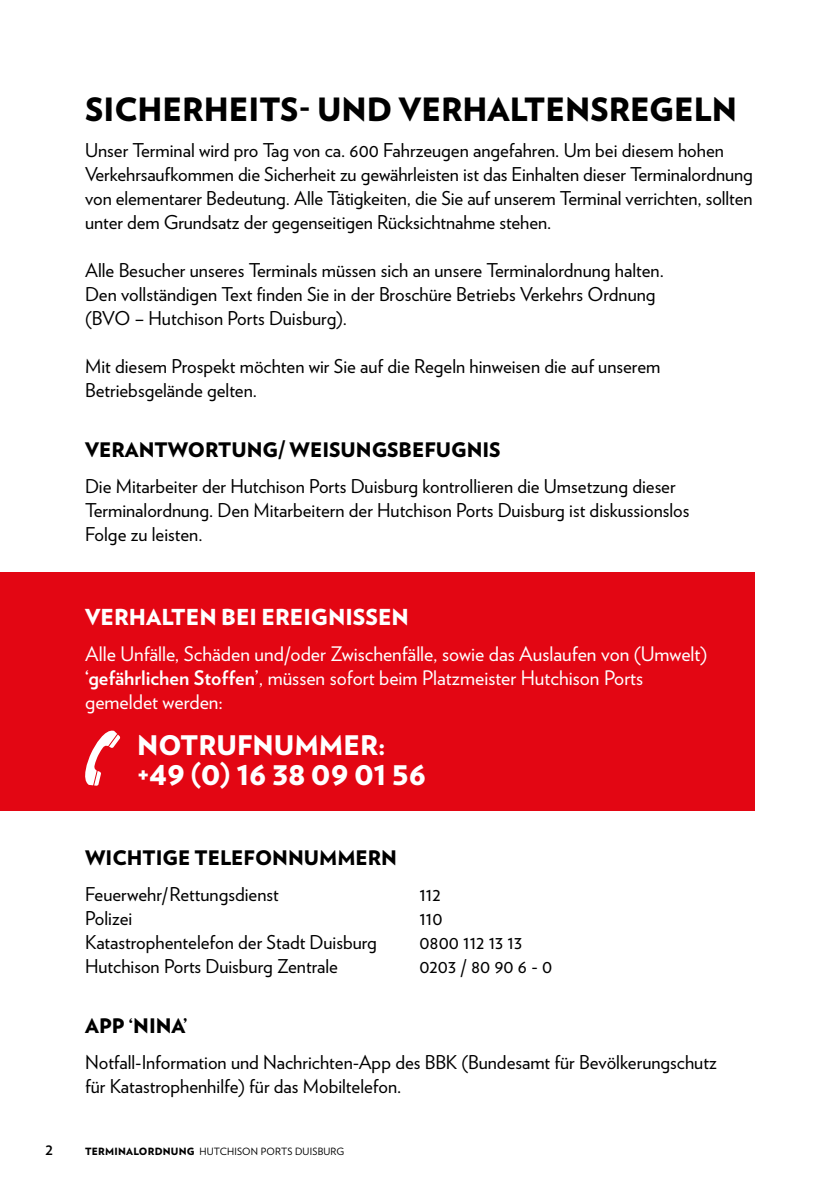
<style>
.page{position:relative;width:840px;height:1191px;background:#fff}
.page>*{position:absolute;margin:0;border:0;box-sizing:border-box;transform-origin:0 0}
.t1{font:900 32px "Verlag";color:#000}
.t2{font:900 27px/29.4px "Verlag";color:#fff}
.t3{font:900 22px "Verlag";color:#fff}
.t4{font:20px/24px "Verlag";color:#fff}
.t5{font:900 20px "Verlag";color:#000}
.t6{font:19px/24px "Verlag";color:#000}
.t7{font:700 13px "Verlag";color:#000}
.t8{font:10px "Verlag";letter-spacing:.02em;color:#000}
.s1{font-weight:700}
.s2{font-weight:900}
</style>
<div class="page">
<div style="left:0;top:572px;width:754px;height:239px;background:#e30613"></div>
<svg style="left:85px;top:730px;width:35px;height:56px"></svg>
<h1 class="t1" style="left:85px;top:83px;width:653px">SICHERHEITS- UND VERHALTENSREGELN</h1>
<p class="t6" style="left:85px;top:137px;width:668px">Unser Terminal wird pro Tag von ca. 600 Fahrzeugen angefahren. Um bei diesem hohen Verkehrsaufkommen die Sicherheit zu gewährleisten ist das Einhalten dieser Terminalordnung von elementarer Bedeutung. Alle Tätigkeiten, die Sie auf unserem Terminal verrichten, sollten unter dem Grundsatz der gegenseitigen Rücksichtnahme stehen.</p>
<p class="t6" style="left:85px;top:257px;width:580px">Alle Besucher unseres Terminals müssen sich an unsere Terminalordnung halten.<br>Den vollständigen Text finden Sie in der Broschüre Betriebs Verkehrs Ordnung (BVO – Hutchison Ports Duisburg).</p>
<p class="t6" style="left:85px;top:353px;width:576px">Mit diesem Prospekt möchten wir Sie auf die Regeln hinweisen die auf unserem<br>Betriebsgelände gelten.</p>
<p class="t5" style="left:85px;top:433px;width:417px">VERANTWORTUNG/ WEISUNGSBEFUGNIS</p>
<p class="t6" style="left:85px;top:473px;width:605px">Die Mitarbeiter der Hutchison Ports Duisburg kontrollieren die Umsetzung dieser<br>Terminalordnung. Den Mitarbeitern der Hutchison Ports Duisburg ist diskussionslos<br>Folge zu leisten.</p>
<p class="t3" style="left:85px;top:599px;width:325px">VERHALTEN BEI EREIGNISSEN</p>
<p class="t4" style="left:85px;top:641px;width:623px">Alle Unfälle, Schäden und/oder Zwischenfälle, sowie das Auslaufen von (Umwelt) <span class="s1">‘gefährlichen Stoffen’</span>, müssen sofort beim Platzmeister Hutchison Ports gemeldet werden:</p>
<h2 class="t2" style="left:137px;top:729px;width:290px">NOTRUFNUMMER: +49 (0) 16 38 09 01 56</h2>
<p class="t5" style="left:85px;top:841px;width:313px">WICHTIGE TELEFONNUMMERN</p>
<p class="t6" style="left:85px;top:881px;width:195px">Feuerwehr/Rettungsdienst</p>
<p class="t6" style="left:419px;top:881px;width:23px">112</p>
<p class="t6" style="left:85px;top:905px;width:49px">Polizei</p>
<p class="t6" style="left:419px;top:905px;width:25px">110</p>
<p class="t6" style="left:85px;top:929px;width:293px">Katastrophentelefon der Stadt Duisburg</p>
<p class="t6" style="left:419px;top:929px;width:104px">0800 112 13 13</p>
<p class="t6" style="left:85px;top:953px;width:254px">Hutchison Ports Duisburg Zentrale</p>
<p class="t6" style="left:419px;top:953px;width:134px">0203 / 80 90 6 - 0</p>
<p class="t5" style="left:85px;top:1009px;width:104px">APP ‘NINA’</p>
<p class="t6" style="left:85px;top:1049px;width:633px">Notfall-Information und Nachrichten-App des BBK (Bundesamt für Bevölkerungschutz für Katastrophenhilfe) für das Mobiltelefon.</p>
<p class="t7" style="left:45px;top:1139px;width:9px">2</p>
<p class="t8" style="left:85px;top:1143px;width:260px"><span class="s2">TERMINALORDNUNG</span> HUTCHISON PORTS DUISBURG</p>
</div>
